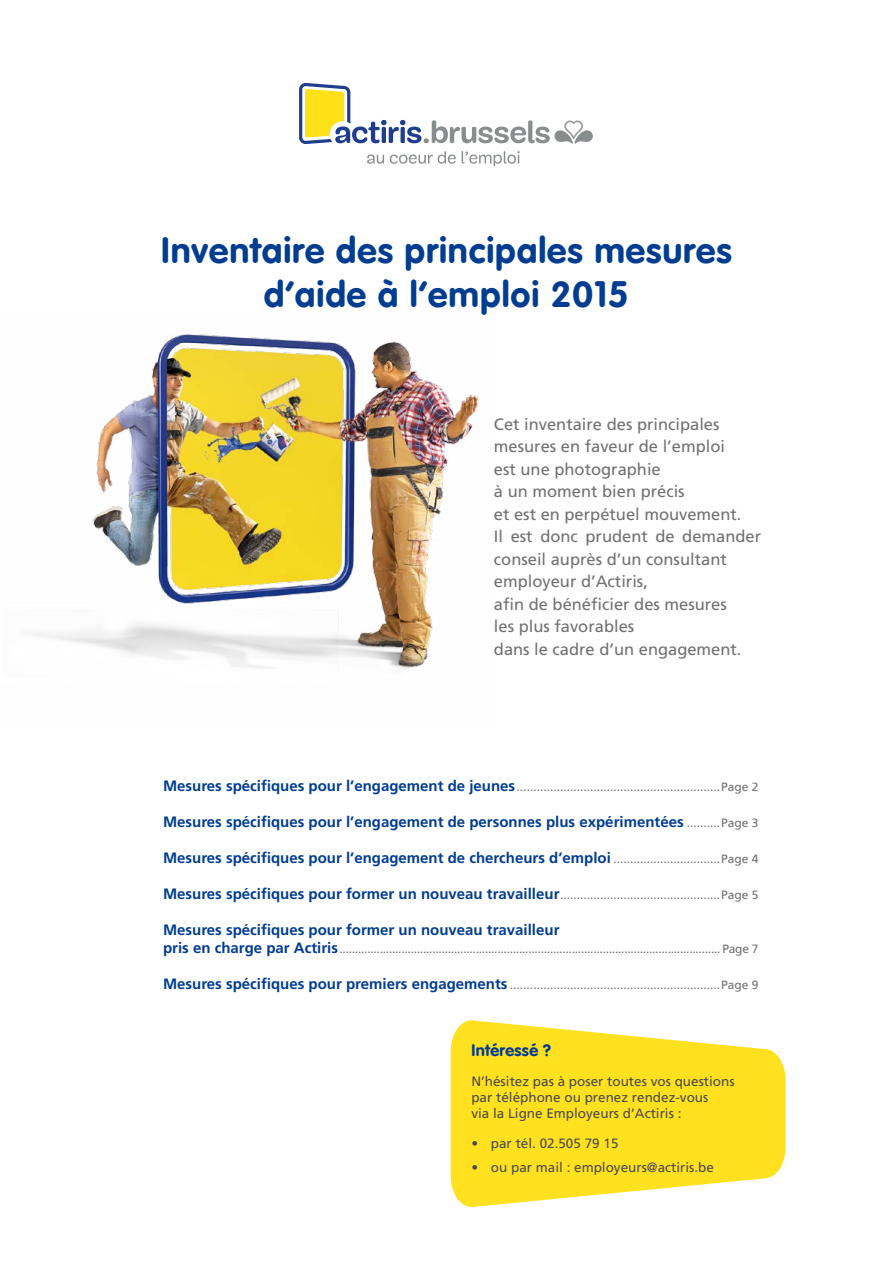
<style>
.page{position:relative;width:893px;height:1263px;background:#fff}
.page>*{position:absolute;margin:0;border:0;box-sizing:border-box;transform-origin:0 0}
.t1{font:36px/43.2px "VAG Rounded Bold";letter-spacing:.025em;color:#003d90;text-align:center}
.t2{font:16.5px/22.5px "Frutiger";color:#707172}
.t3{font:16.5px "VAG Rounded Bold";letter-spacing:.02em;color:#003d90}
.t4{font:700 15px "Frutiger";color:#003d90}
.t5{font:13.5px/16.2px "Frutiger";color:#4b4b4d}
.t6{font:12px "Frutiger";color:#707172}
.s1{font-weight:700;font-size:15px;color:#003d90}
.s2{font-weight:400;font-size:12px;color:#707172}
</style>
<div class="page">
<svg style="left:367px;top:155px;width:17px;height:9px"></svg>
<svg style="left:390px;top:151px;width:66px;height:13px"></svg>
<svg style="left:462px;top:151px;width:58px;height:15px"></svg>
<svg style="left:299px;top:83px;width:294px;height:61px"></svg>
<svg style="left:451px;top:1020px;width:334px;height:187px;fill:#ffe120"></svg>
<img style="left:28px;top:334px;width:451px;height:337px">
<h1 class="t1" style="left:161px;top:229px;width:572px">Inventaire des principales mesures d’aide à l’emploi 2015</h1>
<p class="t2" style="left:494px;top:412px;width:269px">Cet inventaire des principales mesures en faveur de l’emploi<br>est une photographie<br>à un moment bien précis<br>et est en perpétuel mouvement.<br>Il est donc prudent de demander conseil auprès d’un consultant employeur d’Actiris,<br>afin de bénéficier des mesures<br>les plus favorables<br>dans le cadre d’un engagement.</p>
<p class="t6" style="left:163px;top:779px;width:597px"><span class="s1">Mesures spécifiques pour l’engagement de jeunes</span>.............................................................Page 2</p>
<p class="t4" style="left:163px;top:812px;width:597px">Mesures spécifiques pour l’engagement de personnes plus expérimentées <span class="s2">..........Page 3</span></p>
<p class="t4" style="left:163px;top:848px;width:597px">Mesures spécifiques pour l’engagement de chercheurs d’emploi <span class="s2">................................Page 4</span></p>
<p class="t6" style="left:163px;top:887px;width:597px"><span class="s1">Mesures spécifiques pour former un nouveau travailleur</span>................................................Page 5</p>
<p class="t4" style="left:163px;top:920px;width:398px">Mesures spécifiques pour former un nouveau travailleur</p>
<p class="t6" style="left:163px;top:941px;width:597px"><span class="s1">pris en charge par Actiris</span>........................................................................................................................... Page 7</p>
<p class="t6" style="left:163px;top:977px;width:597px"><span class="s1">Mesures spécifiques pour premiers engagements</span> ...............................................................Page 9</p>
<h2 class="t3" style="left:471px;top:1040px;width:81px">Intéressé ?</h2>
<p class="t5" style="left:471px;top:1073px;width:265px">N’hésitez pas à poser toutes vos questions par téléphone ou prenez rendez-vous<br>via la Ligne Employeurs d’Actiris :</p>
<p class="t5" style="left:471px;top:1135px;width:149px">• par tél. 02.505 79 15</p>
<p class="t5" style="left:471px;top:1159px;width:244px">• ou par mail : employeurs@actiris.be</p>
</div>
